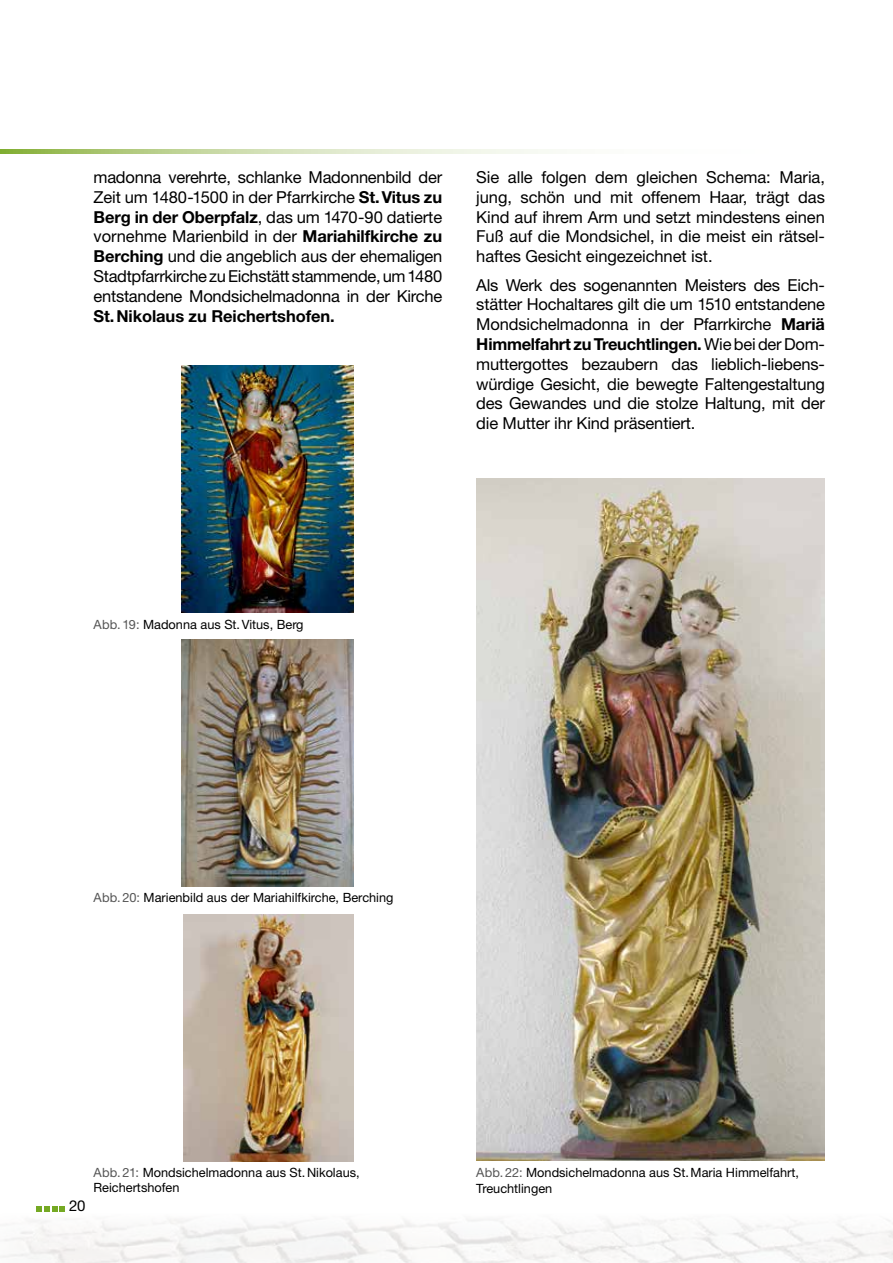
<style>
.page{position:relative;width:893px;height:1263px;background:#fff}
.page>*{position:absolute;margin:0;border:0;box-sizing:border-box;transform-origin:0 0}
.t1{font:16.5px/19.8px "Helvetica Neue LT";letter-spacing:-.01em;color:#000;text-align:justify}
.t2{font:700 16.5px "Helvetica Neue LT";letter-spacing:-.005em;color:#000}
.t3{font:15px "Helvetica Neue LT";color:#000}
.t4{font:12.75px/15.3px "Helvetica Neue LT";color:#000}
.s1{font-weight:700}
.s2{color:#565656}
</style>
<div class="page">
<img style="left:0;top:1211px;width:893px;height:52px">
<svg style="left:36px;top:1206px;width:29px;height:5px"></svg>
<svg style="left:0;top:150px;width:556px;height:4px;background:#cdddae"></svg>
<img style="left:182px;top:366px;width:172px;height:247px">
<img style="left:183px;top:915px;width:171px;height:247px">
<img style="left:182px;top:639px;width:172px;height:247px">
<img style="left:476px;top:478px;width:349px;height:683px">
<p class="t1" style="left:94px;top:167px;width:350px">madonna verehrte, schlanke Madonnenbild der Zeit um 1480-1500 in der Pfarrkirche <span class="s1">St.Vitus zu Berg in der Oberpfalz</span>, das um 1470-90 datierte vornehme Marienbild in der <span class="s1">Mariahilfkirche zu Berching</span> und die angeblich aus der ehemaligen Stadtpfarrkirche zu Eichstätt stammende, um 1480 entstandene Mondsichelmadonna in der Kirche</p>
<p class="t2" style="left:94px;top:306px;width:243px">St.Nikolaus zu Reichertshofen.</p>
<p class="t1" style="left:476px;top:167px;width:350px">Sie alle folgen dem gleichen Schema: Maria, jung, schön und mit offenem Haar, trägt das Kind auf ihrem Arm und setzt mindestens einen Fuß auf die Mondsichel, in die meist ein rätsel&shy;haftes Gesicht eingezeichnet ist.</p>
<p class="t1" style="left:476px;top:275px;width:350px">Als Werk des sogenannten Meisters des Eich&shy;stätter Hochaltares gilt die um 1510 entstandene Mondsichelmadonna in der Pfarrkirche <span class="s1">Mariä Himmelfahrt zu Treuchtlingen.</span> Wie bei der Dom&shy;muttergottes bezaubern das lieblich-liebens&shy;würdige Gesicht, die bewegte Faltengestaltung des Gewandes und die stolze Haltung, mit der die Mutter ihr Kind präsentiert.</p>
<p class="t4" style="left:94px;top:616px;width:211px"><span class="s2">Abb.19:</span> Madonna aus St.Vitus, Berg</p>
<p class="t4" style="left:94px;top:890px;width:301px"><span class="s2">Abb.20:</span> Marienbild aus der Mariahilfkirche, Berching</p>
<p class="t3" style="left:69px;top:1197px;width:18px">20</p>
<p class="t4" style="left:94px;top:1164px;width:268px"><span class="s2">Abb.21:</span> Mondsichelmadonna aus St.Nikolaus,<br>Reichertshofen</p>
<p class="t4" style="left:476px;top:1165px;width:324px"><span class="s2">Abb.22:</span> Mondsichelmadonna aus St.Maria Himmelfahrt,<br>Treuchtlingen</p>
</div>
